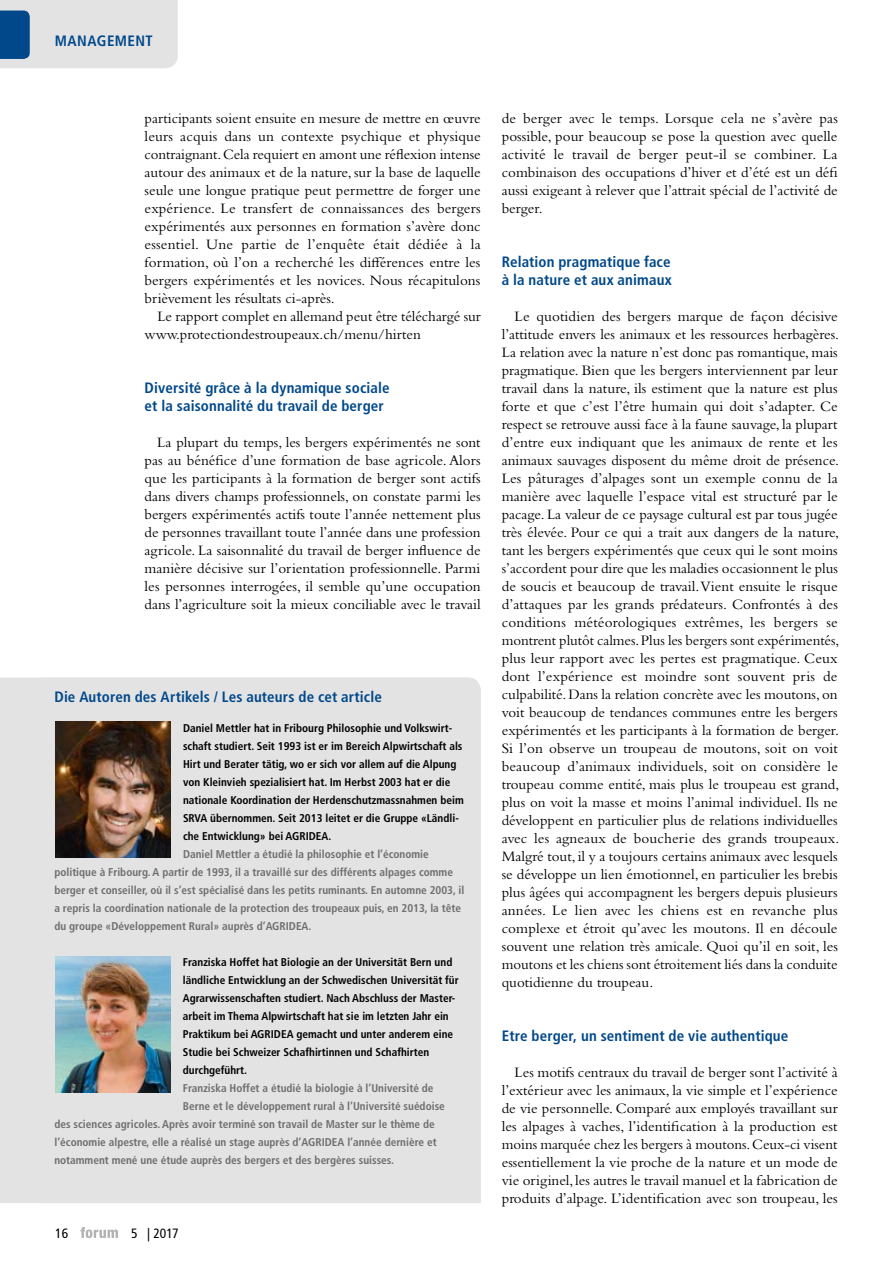
<style>
.page{position:relative;width:893px;height:1263px;background:#fff}
.page>*{position:absolute;margin:0;border:0;box-sizing:border-box;transform-origin:0 0}
.t1{font:15px/18px "Bembo Std";color:#000;text-align:justify}
.t2{font:700 condensed 15px/18px "Frutiger LT Std";letter-spacing:.01em;color:#00488a}
.t3{font:700 condensed 15px "Frutiger LT Std";letter-spacing:.03em;color:#00488a}
.t4{font:condensed 13.5px "Frutiger LT Std";letter-spacing:-.005em;color:#000}
.t5{font:700 condensed 11.25px/18px "Frutiger LT Std";color:#000}
.t6{font:700 condensed 11.25px/18px "Frutiger LT Std";color:#6e6e6e}
</style>
<div class="page">
<svg style="left:80px;top:1227px;width:38px;height:11px"></svg>
<div style="left:0;top:678px;width:42px;height:525px;background:#e3e3e3"></div>
<div style="left:42px;top:678px;width:439px;height:525px;background:#e3e3e3"></div>
<img style="left:55px;top:956px;width:115px;height:136px">
<img style="left:55px;top:721px;width:115px;height:137px">
<svg style="left:0;top:0;width:178px;height:68px;background:#c8d0d8"></svg>
<p class="t3" style="left:55px;top:32px;width:100px">MANAGEMENT</p>
<p class="t1" style="left:145px;top:109px;width:338px">participants soient ensuite en mesure de mettre en œuvre leurs acquis dans un contexte psychique et physique contraignant. Cela requiert en amont une réflexion intense autour des animaux et de la nature, sur la base de laquelle seule une longue pratique peut permettre de forger une expérience. Le transfert de connaissances des bergers expérimentés aux personnes en formation s’avère donc essentiel. Une partie de l’enquête était dédiée à la formation, où l’on a recherché les différences entre les bergers expérimentés et les novices. Nous récapitulons brièvement les résultats ci-après.</p>
<p class="t1" style="left:145px;top:307px;width:338px;text-indent:13px">Le rapport complet en allemand peut être téléchargé sur www.protectiondestroupeaux.ch/menu/hirten</p>
<p class="t2" style="left:145px;top:379px;width:246px">Diversité grâce à la dynamique sociale et la saisonnalité du travail de berger</p>
<p class="t1" style="left:145px;top:433px;width:338px;text-indent:13px">La plupart du temps, les bergers expérimentés ne sont pas au bénéfice d’une formation de base agricole. Alors que les participants à la formation de berger sont actifs dans divers champs professionnels, on constate parmi les bergers expérimentés actifs toute l’année nettement plus de personnes travaillant toute l’année dans une profession agricole. La saisonnalité du travail de berger influence de manière décisive sur l’orientation professionnelle. Parmi les personnes interrogées, il semble qu’une occupation dans l’agriculture soit la mieux conciliable avec le travail</p>
<p class="t2" style="left:54px;top:687px;width:329px">Die Autoren des Artikels / Les auteurs de cet article</p>
<p class="t5" style="left:183px;top:719px;width:282px">Daniel Mettler hat in Fribourg Philosophie und Volkswirt&shy;schaft studiert. Seit 1993 ist er im Bereich Alpwirtschaft als Hirt und Berater tätig, wo er sich vor allem auf die Alpung von Kleinvieh spezialisiert hat. Im Herbst 2003 hat er die nationale Koordination der Herdenschutzmassnahmen beim SRVA übernommen. Seit 2013 leitet er die Gruppe «Ländli&shy;che Entwicklung» bei AGRIDEA.</p>
<p class="t6" style="left:54px;top:845px;width:411px;text-indent:129px">Daniel Mettler a étudié la philosophie et l’économie politique à Fribourg. A partir de 1993, il a travaillé sur des différents alpages comme berger et conseiller, où il s’est spécialisé dans les petits ruminants. En automne 2003, il a repris la coordination nationale de la protection des troupeaux puis, en 2013, la tête du groupe «Développement Rural» auprès d’AGRIDEA.</p>
<p class="t5" style="left:183px;top:953px;width:277px">Franziska Hoffet hat Biologie an der Universität Bern und ländliche Entwicklung an der Schwedischen Universität für Agrarwissenschaften studiert. Nach Abschluss der Master&shy;arbeit im Thema Alpwirtschaft hat sie im letzten Jahr ein Praktikum bei AGRIDEA gemacht und unter anderem eine Studie bei Schweizer Schafhirtinnen und Schafhirten durchgeführt.</p>
<p class="t6" style="left:183px;top:1079px;width:252px">Franziska Hoffet a étudié la biologie à l’Université de</p>
<p class="t6" style="left:183px;top:1097px;width:264px">Berne et le développement rural à l’Université suédoise</p>
<p class="t6" style="left:54px;top:1115px;width:382px">des sciences agricoles. Après avoir terminé son travail de Master sur le thème de</p>
<p class="t6" style="left:54px;top:1133px;width:384px">l’économie alpestre, elle a réalisé un stage auprès d’AGRIDEA l’année dernière et</p>
<p class="t6" style="left:54px;top:1151px;width:341px">notamment mené une étude auprès des bergers et des bergères suisses.</p>
<p class="t4" style="left:55px;top:1225px;width:14px">16</p>
<p class="t4" style="left:131px;top:1225px;width:49px">5 | 2017</p>
<p class="t1" style="left:502px;top:109px;width:338px">de berger avec le temps. Lorsque cela ne s’avère pas possible, pour beaucoup se pose la question avec quelle activité le travail de berger peut-il se combiner. La combinaison des occupations d’hiver et d’été est un défi aussi exigeant à relever que l’attrait spécial de l’activité de berger.</p>
<p class="t2" style="left:502px;top:253px;width:171px">Relation pragmatique face à la nature et aux animaux</p>
<p class="t1" style="left:502px;top:307px;width:339px;text-align:left;text-indent:13px">Le quotidien des bergers marque de façon décisive l’attitude envers les animaux et les ressources herbagères.<br>La relation avec la nature n’est donc pas romantique, mais pragmatique. Bien que les bergers interviennent par leur travail dans la nature, ils estiment que la nature est plus forte et que c’est l’être humain qui doit s’adapter. Ce respect se retrouve aussi face à la faune sauvage, la plupart d’entre eux indiquant que les animaux de rente et les animaux sauvages disposent du même droit de présence.<br>Les pâturages d’alpages sont un exemple connu de la manière avec laquelle l’espace vital est structuré par le pacage. La valeur de ce paysage cultural est par tous jugée très élevée. Pour ce qui a trait aux dangers de la nature, tant les bergers expérimentés que ceux qui le sont moins s’accordent pour dire que les maladies occasionnent le plus de soucis et beaucoup de travail. Vient ensuite le risque d’attaques par les grands prédateurs. Confrontés à des conditions météorologiques extrêmes, les bergers se montrent plutôt calmes. Plus les bergers sont expérimentés, plus leur rapport avec les pertes est pragmatique. Ceux dont l’expérience est moindre sont souvent pris de culpabilité. Dans la relation concrète avec les moutons, on voit beaucoup de tendances communes entre les bergers expérimentés et les participants à la formation de berger.<br>Si l’on observe un troupeau de moutons, soit on voit beaucoup d’animaux individuels, soit on considère le troupeau comme entité, mais plus le troupeau est grand, plus on voit la masse et moins l’animal individuel. Ils ne développent en particulier plus de relations individuelles avec les agneaux de boucherie des grands troupeaux.<br>Malgré tout, il y a toujours certains animaux avec lesquels se développe un lien émotionnel, en particulier les brebis plus âgées qui accompagnent les bergers depuis plusieurs années. Le lien avec les chiens est en revanche plus complexe et étroit qu’avec les moutons. Il en découle souvent une relation très amicale. Quoi qu’il en soit, les moutons et les chiens sont étroitement liés dans la conduite quotidienne du troupeau.</p>
<p class="t2" style="left:502px;top:1027px;width:288px">Etre berger, un sentiment de vie authentique</p>
<p class="t1" style="left:502px;top:1063px;width:337px;text-indent:13px">Les motifs centraux du travail de berger sont l’activité à l’extérieur avec les animaux, la vie simple et l’expérience de vie personnelle. Comparé aux employés travaillant sur les alpages à vaches, l’identification à la production est moins marquée chez les bergers à moutons. Ceux-ci visent essentiellement la vie proche de la nature et un mode de vie originel, les autres le travail manuel et la fabrication de produits d’alpage. L’identification avec son troupeau, les</p>
</div>
